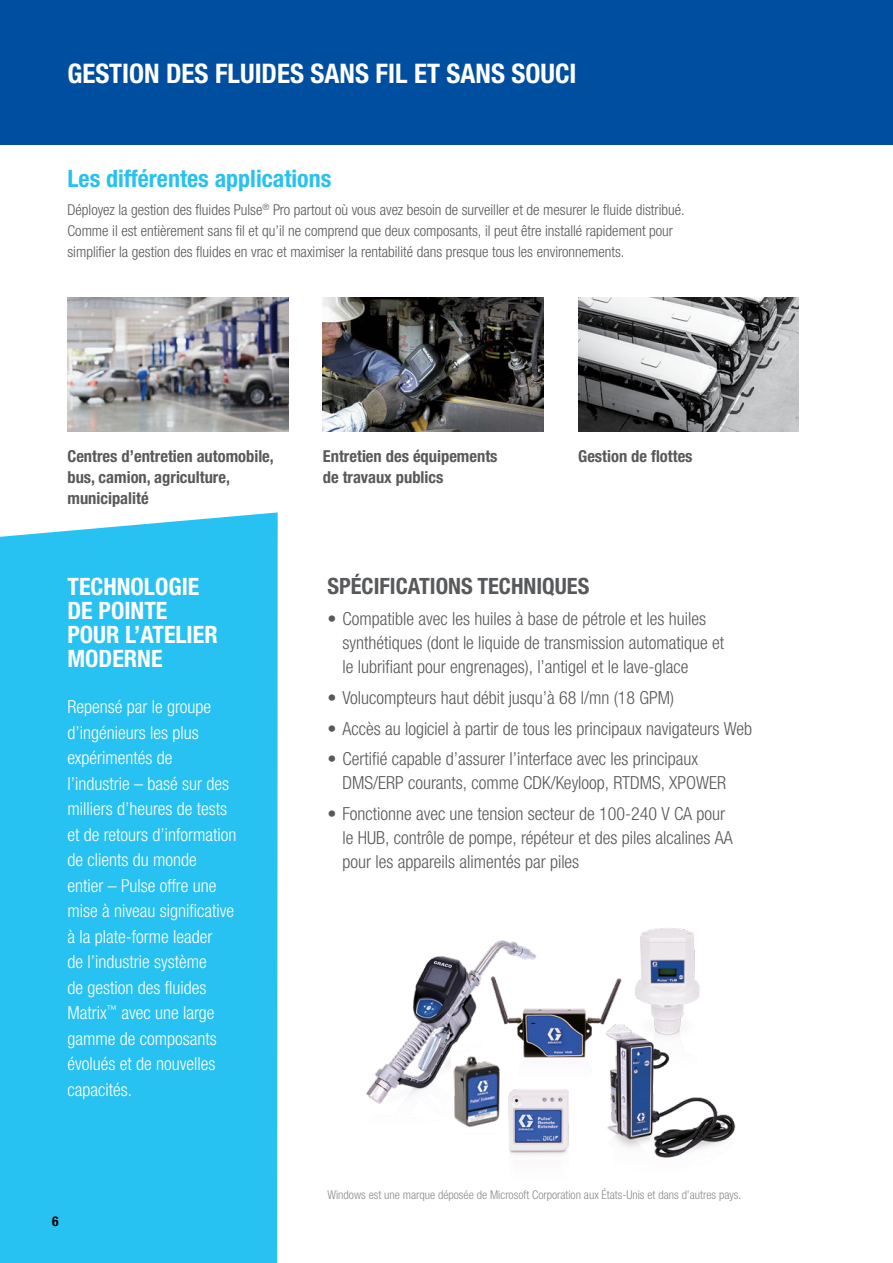
<style>
.page{position:relative;width:893px;height:1263px;background:#fff}
.page>*{position:absolute;margin:0;border:0;box-sizing:border-box;transform-origin:0 0}
.t1{font:700 condensed 27px "Helvetica Neue LTW1 G";color:#fff}
.t2{font:700 condensed 24px/24px "Helvetica Neue LTW1 G";color:#fff}
.t3{font:700 condensed 24px "Helvetica Neue LTW1 G";color:#27c1f2}
.t4{font:700 condensed 22.5px "Helvetica Neue LTW1 G";color:#58595b}
.t5{font:300 condensed 18px/24px "Helvetica Neue LTW1 G";color:#58595b}
.t6{font:300 condensed 18px/25.5px "Helvetica Neue LTW1 G";color:#fff}
.t7{font:700 condensed 16.5px/21px "Helvetica Neue LTW1 G";color:#58595b}
.t8{font:300 condensed 15px/21px "Helvetica Neue LTW1 G";color:#58595b}
.t9{font:700 condensed 13.5px "Helvetica Neue LTW1 G";color:#000}
.t10{font:300 condensed 12px "Helvetica Neue LTW1 G";color:#888a8d}
</style>
<div class="page">
<div style="left:0;top:0;width:893px;height:145px;background:#004ea0"></div>
<div style="left:0;top:512px;width:278px;height:751px;background:#27c1f2"></div>
<img style="left:67px;top:298px;width:221px;height:133px">
<img style="left:578px;top:298px;width:221px;height:133px">
<img style="left:323px;top:298px;width:221px;height:133px">
<img style="left:365px;top:928px;width:371px;height:230px">
<img style="left:451px;top:1054px;width:52px;height:78px">
<h1 class="t1" style="left:67px;top:57px;width:511px">GESTION DES FLUIDES SANS FIL ET SANS SOUCI</h1>
<h2 class="t3" style="left:67px;top:164px;width:265px">Les différentes applications</h2>
<p class="t8" style="left:67px;top:199px;width:619px">Déployez la gestion des fluides Pulse<sup>®</sup> Pro partout où vous avez besoin de surveiller et de mesurer le fluide distribué.<br>Comme il est entièrement sans fil et qu’il ne comprend que deux composants, il peut être installé rapidement pour simplifier la gestion des fluides en vrac et maximiser la rentabilité dans presque tous les environnements.</p>
<p class="t7" style="left:67px;top:446px;width:208px">Centres d’entretien automobile, bus, camion, agriculture, municipalité</p>
<p class="t7" style="left:323px;top:446px;width:176px">Entretien des équipements de travaux publics</p>
<p class="t7" style="left:578px;top:446px;width:116px">Gestion de flottes</p>
<h2 class="t2" style="left:67px;top:575px;width:152px">TECHNOLOGIE<br>DE POINTE<br>POUR L’ATELIER<br>MODERNE</h2>
<p class="t6" style="left:67px;top:694px;width:171px">Repensé par le groupe d’ingénieurs les plus expérimentés de l’industrie – basé sur des milliers d’heures de tests et de retours d’information de clients du monde entier – Pulse offre une mise à niveau significative à la plate-forme leader<br>de l’industrie système<br>de gestion des fluides<br>Matrix<sup>™</sup> avec une large gamme de composants évolués et de nouvelles capacités.</p>
<p class="t4" style="left:327px;top:573px;width:263px">SPÉCIFICATIONS TECHNIQUES</p>
<p class="t5" style="left:342px;top:607px;width:383px;text-indent:-15px">• Compatible avec les huiles à base de pétrole et les huiles synthétiques (dont le liquide de transmission automatique et le lubrifiant pour engrenages), l’antigel et le lave-glace</p>
<p class="t5" style="left:327px;top:686px;width:348px">• Volucompteurs haut débit jusqu’à 68 l/mn (18 GPM)</p>
<p class="t5" style="left:327px;top:716px;width:426px">• Accès au logiciel à partir de tous les principaux navigateurs Web</p>
<p class="t5" style="left:342px;top:747px;width:385px;text-indent:-15px">• Certifié capable d’assurer l’interface avec les principaux<br>DMS/ERP courants, comme CDK/Keyloop, RTDMS, XPOWER</p>
<p class="t5" style="left:342px;top:802px;width:392px;text-indent:-15px">• Fonctionne avec une tension secteur de 100-240 V CA pour le HUB, contrôle de pompe, répéteur et des piles alcalines AA pour les appareils alimentés par piles</p>
<p class="t9" style="left:52px;top:1213px;width:8px">6</p>
<p class="t10" style="left:327px;top:1187px;width:416px">Windows est une marque déposée de Microsoft Corporation aux États-Unis et dans d’autres pays.</p>
</div>
